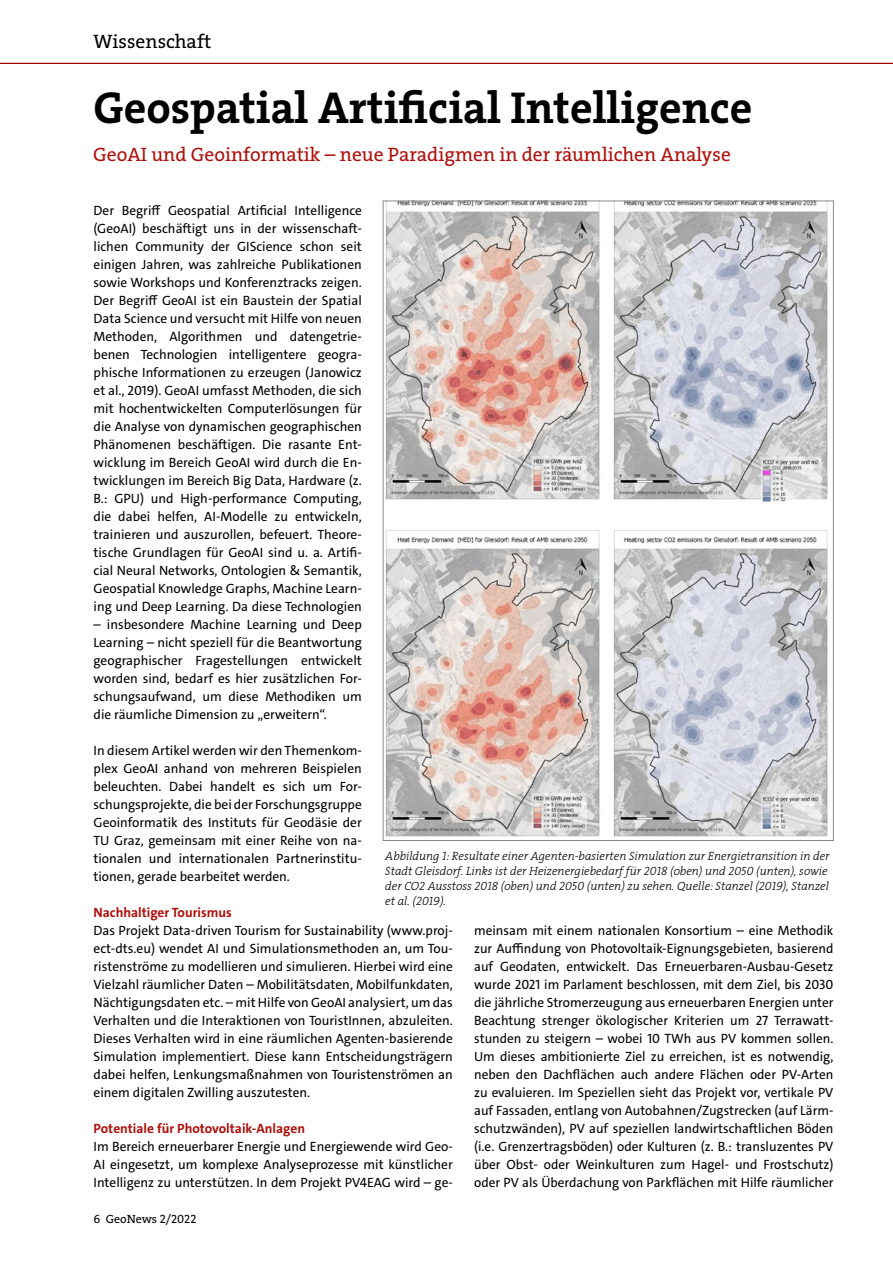
<style>
.page{position:relative;width:893px;height:1263px;background:#fff}
.page>*{position:absolute;margin:0;border:0;box-sizing:border-box;transform-origin:0 0}
.t1{font:45px "The Serif LP7 Bld";color:#000}
.t2{font:19.5px "The Serif LP5 Plain";color:#ae0f0a}
.t3{font:19.5px "The Serif LP5 Plain";color:#000}
.t4{font:13.5px/18px "The Sans C4 s";color:#000;text-align:justify}
.t5{font:700 13.5px "The Sans C4 s";color:#ae0f0a}
.t6{font:12px/15px "The Serif LP3 Lig IT";color:#000}
.t7{font:12px "The Serif LP5 Plain";color:#000}
</style>
<div class="page">
<svg style="left:0;top:62px;width:893px;height:2px;background:#c06363"></svg>
<img style="left:385px;top:203px;width:215px;height:297px">
<img style="left:613px;top:203px;width:215px;height:299px">
<img style="left:385px;top:530px;width:215px;height:307px">
<img style="left:613px;top:530px;width:215px;height:307px">
<h2 class="t3" style="left:94px;top:29px;width:119px">Wissenschaft</h2>
<h1 class="t1" style="left:94px;top:78px;width:660px">Geospatial Artificial Intelligence</h1>
<h2 class="t2" style="left:93px;top:142px;width:639px">GeoAI und Geoinformatik – neue Paradigmen in der räumlichen Analyse</h2>
<p class="t4" style="left:94px;top:202px;width:270px">Der Begriff Geospatial Artificial Intelligence (GeoAI) beschäftigt uns in der wissenschaft&shy;lichen Community der GIScience schon seit einigen Jahren, was zahlreiche Publikationen sowie Workshops und Konferenztracks zeigen.<br>Der Begriff GeoAI ist ein Baustein der Spatial Data Science und versucht mit Hilfe von neuen Methoden, Algorithmen und datengetrie&shy;benen Technologien intelligentere geogra&shy;phische Informationen zu erzeugen (Janowicz et al., 2019). GeoAI umfasst Methoden, die sich mit hochentwickelten Computerlösungen für die Analyse von dynamischen geographischen Phänomenen beschäftigen. Die rasante Ent&shy;wicklung im Bereich GeoAI wird durch die En&shy;twicklungen im Bereich Big Data, Hardware (z.<br>B.: GPU) und High-performance Computing, die dabei helfen, AI-Modelle zu entwickeln, trainieren und auszurollen, befeuert. Theore&shy;tische Grundlagen für GeoAI sind u. a. Artifi&shy;cial Neural Networks, Ontologien &amp; Semantik, Geospatial Knowledge Graphs, Machine Learn&shy;ing und Deep Learning. Da diese Technologien</p>
<p class="t4" style="left:94px;top:616px;width:270px">– insbesondere Machine Learning und Deep Learning – nicht speziell für die Beantwortung geographischer Fragestellungen entwickelt worden sind, bedarf es hier zusätzlichen For&shy;schungsaufwand, um diese Methodiken um die räumliche Dimension zu „erweitern“.</p>
<p class="t4" style="left:94px;top:742px;width:270px">In diesem Artikel werden wir den Themenkom&shy;plex GeoAI anhand von mehreren Beispielen beleuchten. Dabei handelt es sich um For&shy;schungsprojekte, die bei der Forschungsgruppe Geoinformatik des Instituts für Geodäsie der TU Graz, gemeinsam mit einer Reihe von na&shy;tionalen und internationalen Partnerinstitu&shy;tionen, gerade bearbeitet werden.</p>
<p class="t5" style="left:94px;top:904px;width:140px">Nachhaltiger Tourismus</p>
<p class="t4" style="left:94px;top:922px;width:361px">Das Projekt Data-driven Tourism for Sustainability (www.proj&shy;ect-dts.eu) wendet AI und Simulationsmethoden an, um Tou&shy;ristenströme zu modellieren und simulieren. Hierbei wird eine Vielzahl räumlicher Daten – Mobilitätsdaten, Mobilfunkdaten, Nächtigungsdaten etc. – mit Hilfe von GeoAI analysiert, um das Verhalten und die Interaktionen von TouristInnen, abzuleiten.<br>Dieses Verhalten wird in eine räumlichen Agenten-basierende Simulation implementiert. Diese kann Entscheidungsträgern dabei helfen, Lenkungsmaßnahmen von Touristenströmen an einem digitalen Zwilling auszutesten.</p>
<p class="t5" style="left:94px;top:1120px;width:213px">Potentiale für Photovoltaik-Anlagen</p>
<p class="t4" style="left:94px;top:1138px;width:361px">Im Bereich erneuerbarer Energie und Energiewende wird Geo-AI eingesetzt, um komplexe Analyseprozesse mit künstlicher Intelligenz zu unterstützen. In dem Projekt PV4EAG wird – ge-</p>
<p class="t6" style="left:385px;top:849px;width:446px">Abbildung 1: Resultate einer Agenten-basierten Simulation zur Energietransition in der Stadt Gleisdorf. Links ist der Heizenergiebedarf für 2018 (oben) und 2050 (unten), sowie der CO2 Ausstoss 2018 (oben) und 2050 (unten) zu sehen. Quelle: Stanzel (2019), Stanzel et al. (2019).</p>
<p class="t4" style="left:474px;top:922px;width:361px">meinsam mit einem nationalen Konsortium – eine Methodik zur Auffindung von Photovoltaik-Eignungsgebieten, basierend auf Geodaten, entwickelt. Das Erneuerbaren-Ausbau-Gesetz wurde 2021 im Parlament beschlossen, mit dem Ziel, bis 2030 die jährliche Stromerzeugung aus erneuerbaren Energien unter Beachtung strenger ökologischer Kriterien um 27 Terrawatt&shy;stunden zu steigern – wobei 10 TWh aus PV kommen sollen.<br>Um dieses ambitionierte Ziel zu erreichen, ist es notwendig, neben den Dachflächen auch andere Flächen oder PV-Arten zu evaluieren. Im Speziellen sieht das Projekt vor, vertikale PV auf Fassaden, entlang von Autobahnen/Zugstrecken (auf Lärm&shy;schutzwänden), PV auf speziellen landwirtschaftlichen Böden (i.e. Grenzertragsböden) oder Kulturen (z. B.: transluzentes PV über Obst- oder Weinkulturen zum Hagel- und Frostschutz) oder PV als Überdachung von Parkflächen mit Hilfe räumlicher</p>
<p class="t7" style="left:94px;top:1211px;width:104px">6 GeoNews 2/2022</p>
</div>
